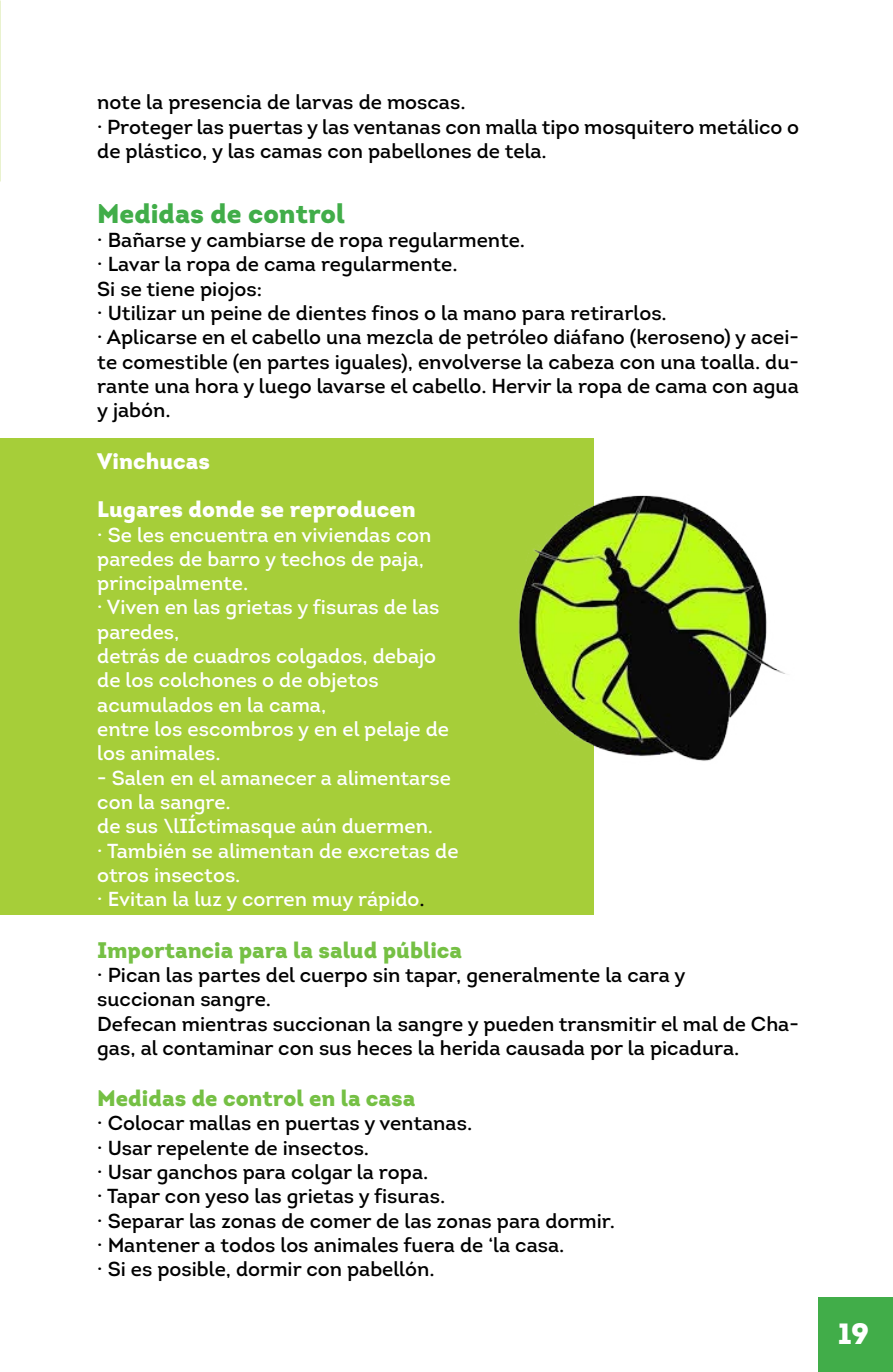
<style>
.page{position:relative;width:893px;height:1372px;background:#fff}
.page>*{position:absolute;margin:0;border:0;box-sizing:border-box;transform-origin:0 0}
.t1{font:900 29.25px "Intro";color:#fff}
.t2{font:900 27px "Intro";color:#41ad49}
.t3{font:900 22.5px "Intro";color:#75c044}
.t4{font:900 22.5px/48.6px "Intro";color:#fff}
.t5{font:20.25px/24.3px "Intro";color:#000}
.t6{font:20.25px/24.3px "Intro";color:#fff}
.s1{color:#000}
</style>
<div class="page">
<div style="left:0;top:438px;width:593px;height:476px;background:#a6ce39"></div>
<img style="left:518px;top:492px;width:268px;height:273px">
<div style="left:819px;top:1297px;width:74px;height:74px;background:#41ad49"></div>
<p class="t5" style="left:97px;top:90px;width:703px">note la presencia de larvas de moscas.<br>· Proteger las puertas y las ventanas con malla tipo mosquitero metálico o de plástico, y las camas con pabellones de tela.</p>
<h2 class="t2" style="left:97px;top:195px;width:249px">Medidas de control</h2>
<p class="t5" style="left:97px;top:228px;width:703px">· Bañarse y cambiarse de ropa regularmente.<br>· Lavar la ropa de cama regularmente.<br>Si se tiene piojos:<br>· Utilizar un peine de dientes finos o la mano para retirarlos.<br>· Aplicarse en el cabello una mezcla de petróleo diáfano (keroseno) y acei&shy;te comestible (en partes iguales), envolverse la cabeza con una toalla. du&shy;rante una hora y luego lavarse el cabello. Hervir la ropa de cama con agua y jabón.</p>
<p class="t4" style="left:97px;top:436px;width:320px">Vinchucas<br>Lugares donde se reproducen</p>
<p class="t6" style="left:97px;top:522px;width:353px">· Se les encuentra en viviendas con paredes de barro y techos de paja, principalmente.<br>· Viven en las grietas y fisuras de las paredes,<br>detrás de cuadros colgados, debajo de los colchones o de objetos acumulados en la cama,<br>entre los escombros y en el pelaje de los animales.</p>
<p class="t6" style="left:97px;top:765px;width:363px">- Salen en el amanecer a alimentarse con la sangre.<br>de sus \lIÍctimasque aún duermen.<br>· También se alimentan de excretas de otros insectos.<br>· Evitan la luz y corren muy rápido<span class="s1">.</span></p>
<p class="t3" style="left:97px;top:934px;width:366px">Importancia para la salud pública</p>
<p class="t5" style="left:97px;top:962px;width:703px">· Pican las partes del cuerpo sin tapar, generalmente la cara y<br>succionan sangre.<br>Defecan mientras succionan la sangre y pueden transmitir el mal de Cha&shy;gas, al contaminar con sus heces la herida causada por la picadura.</p>
<p class="t3" style="left:97px;top:1083px;width:320px">Medidas de control en la casa</p>
<p class="t5" style="left:97px;top:1111px;width:519px">· Colocar mallas en puertas y ventanas.<br>· Usar repelente de insectos.<br>· Usar ganchos para colgar la ropa.<br>· Tapar con yeso las grietas y fisuras.<br>· Separar las zonas de comer de las zonas para dormir. · Mantener a todos los animales fuera de ‘la casa.<br>· Si es posible, dormir con pabellón.</p>
<h1 class="t1" style="left:838px;top:1314px;width:33px">19</h1>
</div>
